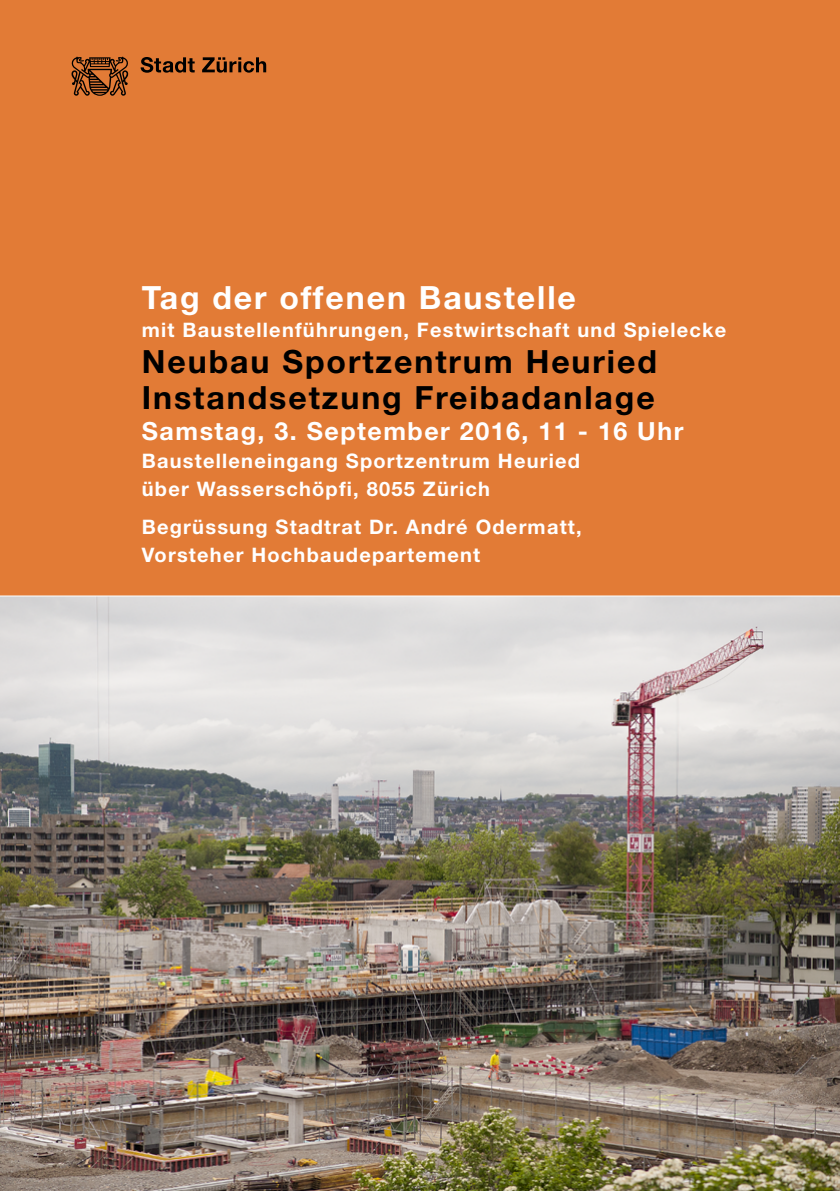
<style>
.page{position:relative;width:840px;height:1191px;background:#fff}
.page>*{position:absolute;margin:0;border:0;box-sizing:border-box;transform-origin:0 0}
.t1{font:700 32px/36px "Helvetica Neue LT";letter-spacing:.06em;color:#000}
.t2{font:700 32px "Helvetica Neue LT";letter-spacing:.06em;color:#fff}
.t3{font:700 25px "Helvetica Neue LT";letter-spacing:.06em;color:#fff}
.t4{font:700 20px/28px "Helvetica Neue LT";letter-spacing:.06em;color:#fff}
</style>
<div class="page">
<div style="left:0;top:0;width:839px;height:1191px;background:#e27b36"></div>
<svg style="left:140px;top:57px;width:54px;height:16px"></svg>
<svg style="left:202px;top:57px;width:64px;height:16px"></svg>
<svg style="left:71px;top:57px;width:57px;height:39px"></svg>
<img style="left:0;top:595px;width:839px;height:596px">
<h1 class="t2" style="left:142px;top:277px;width:435px">Tag der offenen Baustelle</h1>
<p class="t4" style="left:142px;top:315px;width:585px">mit Baustellenführungen, Festwirtschaft und Spielecke</p>
<h1 class="t1" style="left:142px;top:342px;width:516px">Neubau Sportzentrum Heuried<br>Instandsetzung Freibadanlage</h1>
<p class="t3" style="left:142px;top:415px;width:542px">Samstag, 3. September 2016, 11 - 16 Uhr</p>
<p class="t4" style="left:142px;top:446px;width:439px">Baustelleneingang Sportzentrum Heuried über Wasserschöpfi, 8055 Zürich</p>
<p class="t4" style="left:142px;top:512px;width:441px">Begrüssung Stadtrat Dr. André Odermatt,<br>Vorsteher Hochbaudepartement</p>
</div>
